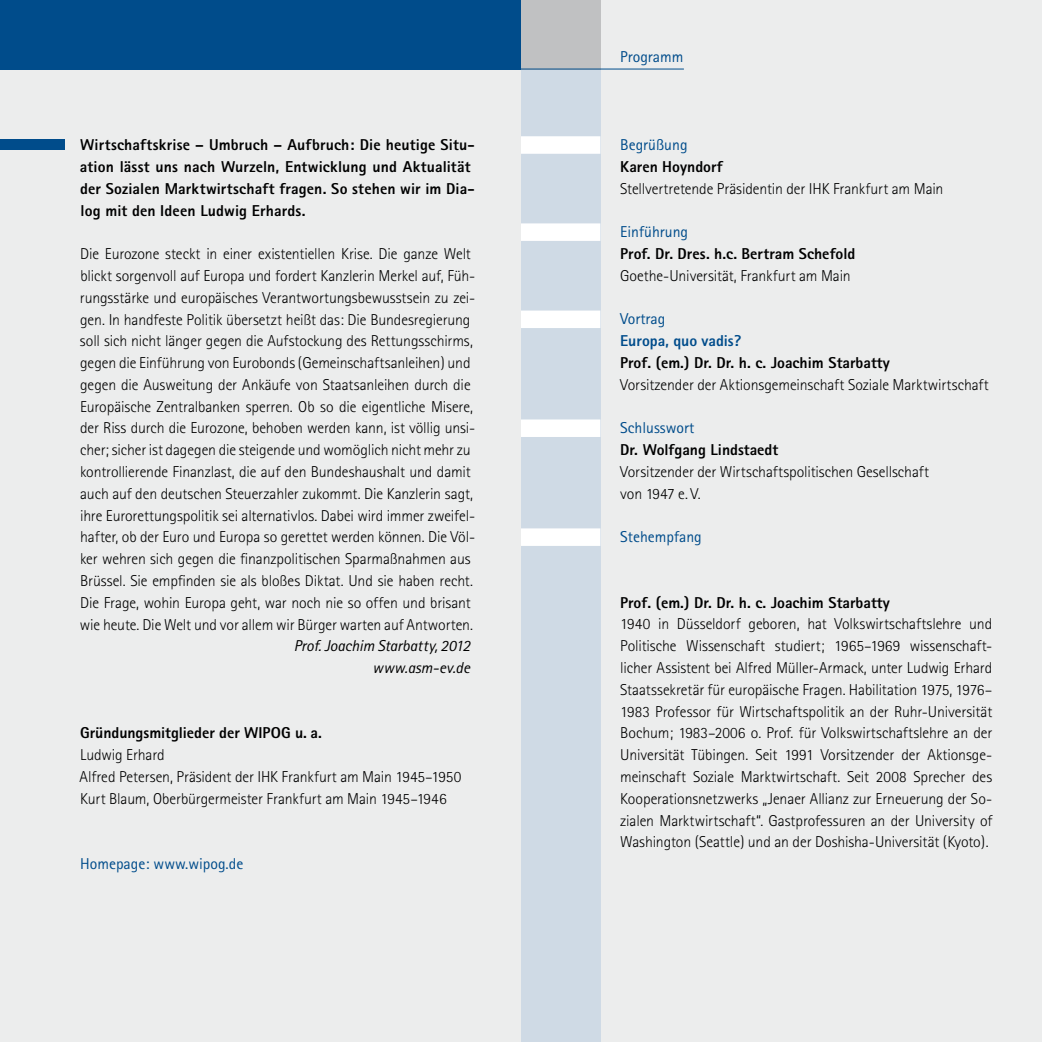
<style>
.page{position:relative;width:1042px;height:1042px;background:#eceded}
.page>*{position:absolute;margin:0;border:0;box-sizing:border-box;transform-origin:0 0}
.t1{font:300 15.75px/21.7px "Rotis Sans Serif";letter-spacing:-.01em;color:#000}
.t2{font:800 15.75px/21.7px "Rotis Sans Serif";letter-spacing:.005em;color:#000}
.t3{font:15.75px "Rotis Sans Serif";color:#004c8b}
.t4{font:italic 15.75px/21.7px "Rotis Sans Serif";letter-spacing:-.005em;color:#000;text-align:right}
.t5{font:800 15.75px "Rotis Sans Serif";letter-spacing:-.005em;color:#004c8b}
</style>
<div class="page">
<div style="left:521px;top:0;width:79px;height:1042px;background:#cfdae5"></div>
<div style="left:0;top:139px;width:64px;height:11px;background:#004c8b"></div>
<div style="left:0;top:0;width:521px;height:69px;background:#004c8b"></div>
<div style="left:521px;top:0;width:79px;height:69px;background:#c0c1c2"></div>
<div style="left:521px;top:136px;width:79px;height:18px;background:#fff"></div>
<div style="left:521px;top:223px;width:79px;height:18px;background:#fff"></div>
<div style="left:521px;top:310px;width:79px;height:18px;background:#fff"></div>
<div style="left:521px;top:419px;width:79px;height:18px;background:#fff"></div>
<div style="left:521px;top:528px;width:79px;height:18px;background:#fff"></div>
<hr style="left:0;top:69px;width:684px;height:1px;background:#004c8b">
<p class="t2" style="left:80px;top:134px;width:396px">Wirtschaftskrise – Umbruch – Aufbruch: Die heutige Situ&shy;ation lässt uns nach Wurzeln, Entwicklung und Aktualität der Sozialen Marktwirtschaft fragen. So stehen wir im Dia&shy;log mit den Ideen Ludwig Erhards.</p>
<p class="t1" style="left:80px;top:243px;width:397px">Die Eurozone steckt in einer existentiellen Krise. Die ganze Welt blickt sorgenvoll auf Europa und fordert Kanzlerin Merkel auf, Füh&shy;rungsstärke und europäisches Verantwortungsbewusstsein zu zei&shy;gen. In handfeste Politik übersetzt heißt das: Die Bundesregierung soll sich nicht länger gegen die Aufstockung des Rettungsschirms, gegen die Einführung von Eurobonds (Gemeinschaftsanleihen) und gegen die Ausweitung der Ankäufe von Staatsanleihen durch die Europäische Zentralbanken sperren. Ob so die eigentliche Misere, der Riss durch die Eurozone, behoben werden kann, ist völlig unsi&shy;cher; sicher ist dagegen die steigende und womöglich nicht mehr zu kontrollierende Finanzlast, die auf den Bundeshaushalt und damit auch auf den deutschen Steuerzahler zukommt. Die Kanzlerin sagt, ihre Eurorettungspolitik sei alternativlos. Dabei wird immer zweifel&shy;hafter, ob der Euro und Europa so gerettet werden können. Die Völ&shy;ker wehren sich gegen die finanzpolitischen Sparmaßnahmen aus Brüssel. Sie empfinden sie als bloßes Diktat. Und sie haben recht.<br>Die Frage, wohin Europa geht, war noch nie so offen und brisant wie heute. Die Welt und vor allem wir Bürger warten auf Antworten.</p>
<p class="t4" style="left:294px;top:635px;width:178px">Prof. Joachim Starbatty, 2012 www.asm-ev.de</p>
<p class="t2" style="left:80px;top:722px;width:243px">Gründungsmitglieder der WIPOG u. a.</p>
<p class="t1" style="left:80px;top:744px;width:383px">Ludwig Erhard<br>Alfred Petersen, Präsident der IHK Frankfurt am Main 1945–1950<br>Kurt Blaum, Oberbürgermeister Frankfurt am Main 1945–1946</p>
<p class="t3" style="left:80px;top:854px;width:165px">Homepage: www.wipog.de</p>
<p class="t3" style="left:620px;top:47px;width:65px">Programm</p>
<p class="t3" style="left:620px;top:136px;width:69px">Begrüßung</p>
<p class="t2" style="left:620px;top:156px;width:104px">Karen Hoyndorf</p>
<p class="t1" style="left:620px;top:178px;width:325px">Stellvertretende Präsidentin der IHK Frankfurt am Main</p>
<p class="t3" style="left:620px;top:223px;width:69px">Einführung</p>
<p class="t2" style="left:620px;top:243px;width:237px">Prof. Dr. Dres. h.c. Bertram Schefold</p>
<p class="t1" style="left:620px;top:265px;width:232px">Goethe-Universität, Frankfurt am Main</p>
<p class="t3" style="left:620px;top:310px;width:47px">Vortrag</p>
<p class="t5" style="left:620px;top:331px;width:123px">Europa, quo vadis?</p>
<p class="t2" style="left:620px;top:352px;width:271px">Prof. (em.) Dr. Dr. h. c. Joachim Starbatty</p>
<p class="t1" style="left:620px;top:374px;width:370px">Vorsitzender der Aktionsgemeinschaft Soziale Marktwirtschaft</p>
<p class="t3" style="left:620px;top:419px;width:76px">Schlusswort</p>
<p class="t2" style="left:620px;top:439px;width:160px">Dr. Wolfgang Lindstaedt</p>
<p class="t1" style="left:620px;top:461px;width:310px">Vorsitzender der Wirtschaftspolitischen Gesellschaft von 1947 e. V.</p>
<p class="t3" style="left:620px;top:528px;width:83px">Stehempfang</p>
<p class="t2" style="left:620px;top:591px;width:271px">Prof. (em.) Dr. Dr. h. c. Joachim Starbatty</p>
<p class="t1" style="left:620px;top:613px;width:374px;text-align:justify">1940 in Düsseldorf geboren, hat Volkswirtschaftslehre und Politische Wissenschaft studiert; 1965–1969 wissenschaft&shy;licher Assistent bei Alfred Müller-Armack, unter Ludwig Erhard Staatssekretär für europäische Fragen. Habilitation 1975, 1976– 1983 Professor für Wirtschaftspolitik an der Ruhr-Universität Bochum; 1983–2006 o. Prof. für Volkswirtschaftslehre an der Universität Tübingen. Seit 1991 Vorsitzender der Aktionsge&shy;meinschaft Soziale Marktwirtschaft. Seit 2008 Sprecher des Kooperationsnetzwerks „Jenaer Allianz zur Erneuerung der So&shy;zialen Marktwirtschaft“. Gastprofessuren an der University of Washington (Seattle) und an der Doshisha-Universität (Kyoto).</p>
</div>
